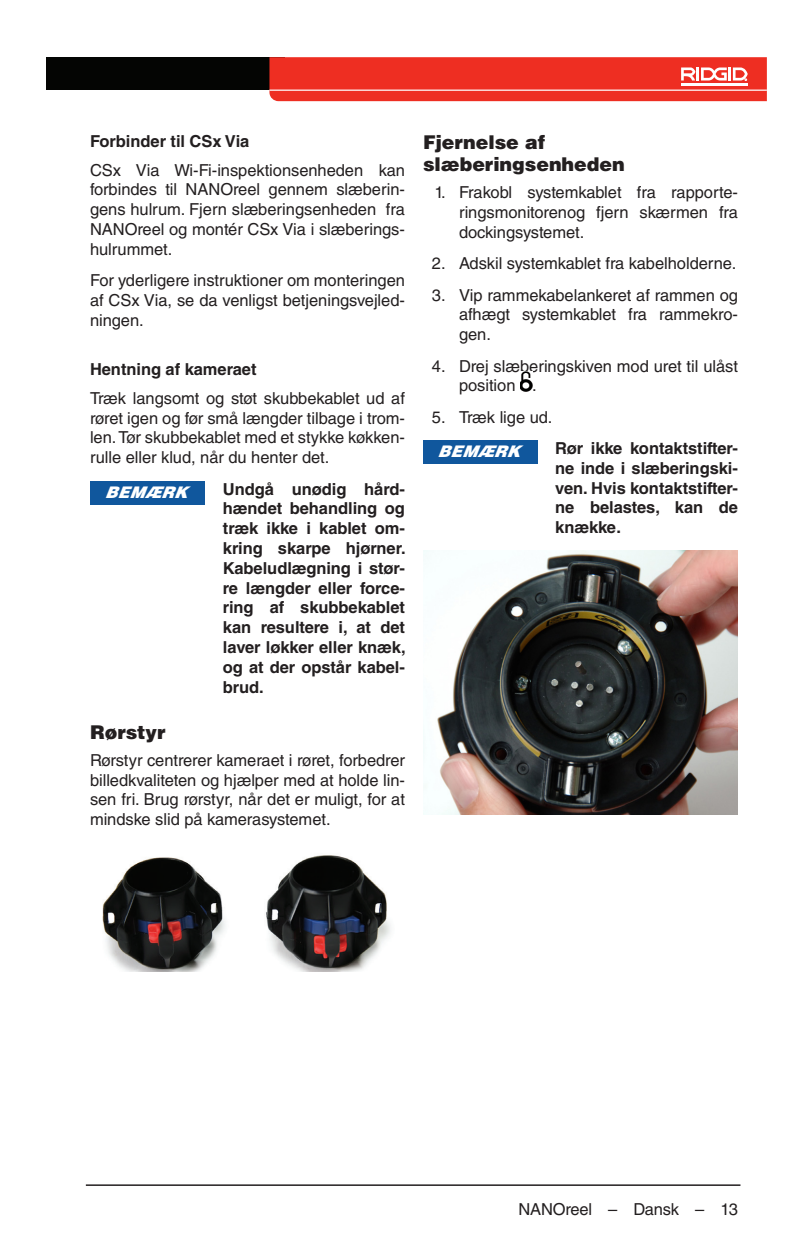
<style>
.page{position:relative;width:810px;height:1260px;background:#fff}
.page>*{position:absolute;margin:0;border:0;box-sizing:border-box;transform-origin:0 0}
.Head_2____h2_-_half{font:900 19px/22.8px "Helvetica LT Std";letter-spacing:-.005em;color:#231f20}
.Basic_Normal___bn{font:16.4px/19.8px "Helvetica LT Std";letter-spacing:-.005em;color:#231f20;text-align:justify}
.Basic_Bold___bb_-_ha{font:700 16.4px/19.8px "Helvetica LT Std";letter-spacing:-.005em;color:#231f20;text-align:justify}
.Head_3___h3_-_half{font:700 16.4px "Helvetica LT Std";letter-spacing:-.005em;color:#231f20}
.Notice-half{font:italic 900 16px "Helvetica LT Std";letter-spacing:.02em;color:#fff}
</style>
<div class="page">
<hr style="left:86px;top:1184px;width:654px;height:2px;background:#231f20">
<div style="left:46px;top:57px;width:239px;height:33px;background:#040503"></div>
<svg style="left:269px;top:57px;width:498px;height:44px;background:#ee3b30"></svg>
<div style="left:90px;top:481px;width:115px;height:24px;background:#10579d"></div>
<img style="left:102px;top:855px;width:289px;height:116px">
<img style="left:520px;top:372px;width:12px;height:19px">
<div style="left:423px;top:441px;width:114px;height:23px;background:#10579d"></div>
<img style="left:423px;top:551px;width:315px;height:263px">
<p class="Head_3___h3_-_half" style="left:90px;top:131px;width:161px">Forbinder til CSx Via</p>
<p class="Basic_Normal___bn" style="left:90px;top:160px;width:317px">CSx Via Wi-Fi-inspektionsenheden kan forbindes til NANOreel gennem slæberin&shy;gens hulrum. Fjern slæberingsenheden fra NANOreel og montér CSx Via i slæberings&shy;hulrummet.</p>
<p class="Basic_Normal___bn" style="left:90px;top:270px;width:317px">For yderligere instruktioner om monteringen af CSx Via, se da venligst betjeningsvejled&shy;ningen.</p>
<p class="Head_3___h3_-_half" style="left:90px;top:359px;width:168px">Hentning af kameraet</p>
<p class="Basic_Normal___bn" style="left:90px;top:388px;width:317px">Træk langsomt og støt skubbekablet ud af røret igen og før små længder tilbage i trom&shy;len. Tør skubbekablet med et stykke køkken&shy;rulle eller klud, når du henter det.</p>
<p class="Notice-half" style="left:105px;top:481px;width:84px">BEMÆRK</p>
<p class="Basic_Bold___bb_-_ha" style="left:223px;top:479px;width:184px">Undgå unødig hård&shy;hændet behandling og træk ikke i kablet om&shy;kring skarpe hjørner.<br>Kabeludlægning i stør&shy;re længder eller force&shy;ring af skubbekablet kan resultere i, at det laver løkker eller knæk, og at der opstår kabel&shy;brud.</p>
<p class="Head_2____h2_-_half" style="left:90px;top:720px;width:77px">Rørstyr</p>
<p class="Basic_Normal___bn" style="left:90px;top:750px;width:317px">Rørstyr centrerer kameraet i røret, forbedrer billedkvaliteten og hjælper med at holde lin&shy;sen fri. Brug rørstyr, når det er muligt, for at mindske slid på kamerasystemet.</p>
<p class="Head_2____h2_-_half" style="left:423px;top:130px;width:203px">Fjernelse af slæberingsenheden</p>
<p class="Basic_Normal___bn" style="left:459px;top:183px;width:281px;text-indent:-25px">1. Frakobl systemkablet fra rapporte&shy;ringsmonitorenog fjern skærmen fra dockingsystemet.</p>
<p class="Basic_Normal___bn" style="left:432px;top:254px;width:303px">2. Adskil systemkablet fra kabelholderne.</p>
<p class="Basic_Normal___bn" style="left:459px;top:285px;width:281px;text-indent:-27px">3. Vip rammekabelankeret af rammen og afhægt systemkablet fra rammekro&shy;gen.</p>
<p class="Basic_Normal___bn" style="left:459px;top:356px;width:281px;text-indent:-27px">4. Drej slæberingskiven mod uret til ulåst position .</p>
<p class="Basic_Normal___bn" style="left:432px;top:407px;width:119px">5. Træk lige ud.</p>
<p class="Notice-half" style="left:437px;top:441px;width:84px">BEMÆRK</p>
<p class="Basic_Bold___bb_-_ha" style="left:555px;top:438px;width:184px">Rør ikke kontaktstifter&shy;ne inde i slæberingski&shy;ven. Hvis kontaktstifter&shy;ne belastes, kan de knække.</p>
<p class="Basic_Normal___bn" style="left:519px;top:1199px;width:221px">NANOreel – Dansk – 13</p>
</div>
